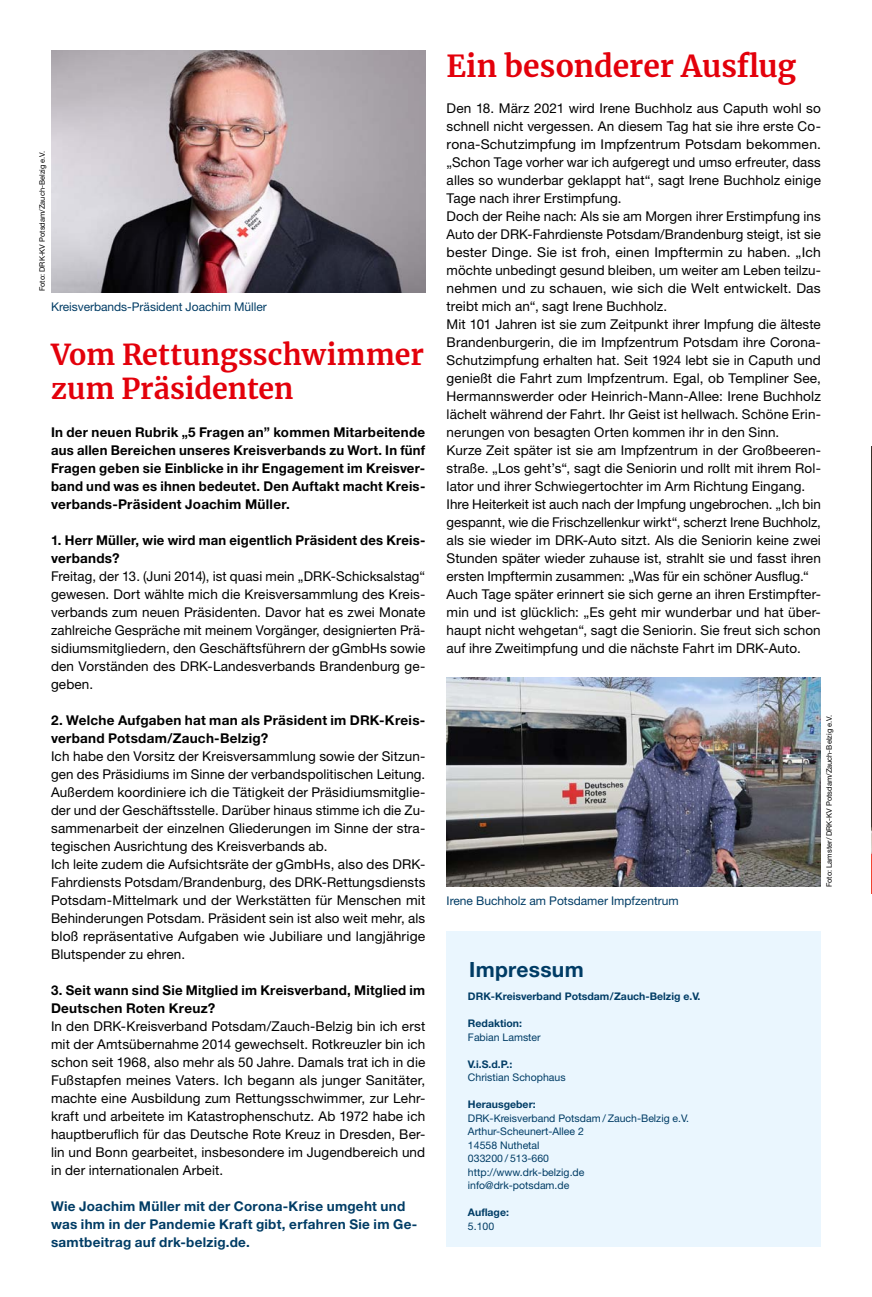
<style>
.page{position:relative;width:872px;height:1297px;background:#fff}
.page>*{position:absolute;margin:0;border:0;box-sizing:border-box;transform-origin:0 0}
.MGB_Headline_23{font:700 30px "Merriweather";color:#e3000b}
.MGB_Headline_23-2{font:700 28.5px/34.2px "Merriweather";color:#e3000b}
.MGB_Impressum_Über{font:700 21px "Helvetica Neue LT Pro";letter-spacing:.015em;color:#003c65}
.MGB_Copy{font:13.5px/18px "Helvetica Neue LT Pro";letter-spacing:.01em;color:#000;text-align:justify}
.MGB_Copy_bold{font:700 13.5px/18px "Helvetica Neue LT Pro";letter-spacing:.02em;color:#000}
.MGB_Info{font:700 13.5px/18px "Helvetica Neue LT Pro";letter-spacing:.02em;color:#003c65}
.MGB_BU{font:12px "Helvetica Neue LT Pro";letter-spacing:-.005em;color:#003c65}
.MGB_Impressum{font:10.5px/13.5px "Helvetica Neue LT Pro";color:#003c65}
.MGB_Impressum-2{font:700 10.5px "Helvetica Neue LT Pro";color:#003c65}
.MGB_Fotocredits{font:7.5px "Helvetica Neue LT Pro";color:#000}
.s1{font-weight:700}
</style>
<div class="page">
<img style="left:871px;top:446px;width:1px;height:447px">
<div style="left:446px;top:931px;width:375px;height:316px;background:#eaf6fe"></div>
<img style="left:51px;top:51px;width:374px;height:242px">
<img style="left:446px;top:677px;width:375px;height:210px">
<p class="MGB_Fotocredits" style="left:38px;top:291px;width:142px;rotate:-90deg">Foto: DRK-KV Potsdam/Zauch-Belzig e.V.</p>
<p class="MGB_BU" style="left:51px;top:299px;width:217px">Kreisverbands-Präsident Joachim Müller</p>
<p class="MGB_Headline_23-2" style="left:51px;top:336px;width:374px">Vom Rettungsschwimmer zum Präsidenten</p>
<p class="MGB_Copy_bold" style="left:51px;top:422px;width:376px;text-align:justify">In der neuen Rubrik „5 Fragen an” kommen Mitarbeitende aus allen Bereichen unseres Kreisverbands zu Wort. In fünf Fragen geben sie Einblicke in ihr Engagement im Kreisver&shy;band und was es ihnen bedeutet. Den Auftakt macht Kreis&shy;verbands-Präsident Joachim Müller.</p>
<p class="MGB_Copy_bold" style="left:51px;top:530px;width:376px">1. Herr Müller, wie wird man eigentlich Präsident des Kreis&shy;verbands?</p>
<p class="MGB_Copy" style="left:51px;top:566px;width:376px">Freitag, der 13. (Juni 2014), ist quasi mein „DRK-Schicksalstag“ gewesen. Dort wählte mich die Kreisversammlung des Kreis&shy;verbands zum neuen Präsidenten. Davor hat es zwei Monate zahlreiche Gespräche mit meinem Vorgänger, designierten Prä&shy;sidiumsmitgliedern, den Geschäftsführern der gGmbHs sowie den Vorständen des DRK-Landesverbands Brandenburg ge&shy;geben.</p>
<p class="MGB_Copy_bold" style="left:51px;top:710px;width:376px">2. Welche Aufgaben hat man als Präsident im DRK-Kreis&shy;verband Potsdam/Zauch-Belzig?</p>
<p class="MGB_Copy" style="left:51px;top:746px;width:376px">Ich habe den Vorsitz der Kreisversammlung sowie der Sitzun&shy;gen des Präsidiums im Sinne der verbandspolitischen Leitung.<br>Außerdem koordiniere ich die Tätigkeit der Präsidiumsmitglie&shy;der und der Geschäftsstelle. Darüber hinaus stimme ich die Zu&shy;sammenarbeit der einzelnen Gliederungen im Sinne der stra&shy;tegischen Ausrichtung des Kreisverbands ab.</p>
<p class="MGB_Copy" style="left:51px;top:854px;width:376px">Ich leite zudem die Aufsichtsräte der gGmbHs, also des DRK-Fahrdiensts Potsdam/Brandenburg, des DRK-Rettungsdiensts Potsdam-Mittelmark und der Werkstätten für Menschen mit Behinderungen Potsdam. Präsident sein ist also weit mehr, als bloß repräsentative Aufgaben wie Jubiliare und langjährige Blutspender zu ehren.</p>
<p class="MGB_Copy_bold" style="left:51px;top:980px;width:376px">3. Seit wann sind Sie Mitglied im Kreisverband, Mitglied im<br>Deutschen Roten Kreuz?</p>
<p class="MGB_Copy" style="left:51px;top:1016px;width:376px">In den DRK-Kreisverband Potsdam/Zauch-Belzig bin ich erst mit der Amtsübernahme 2014 gewechselt. Rotkreuzler bin ich schon seit 1968, also mehr als 50 Jahre. Damals trat ich in die Fußstapfen meines Vaters. Ich begann als junger Sanitäter, machte eine Ausbildung zum Rettungsschwimmer, zur Lehr&shy;kraft und arbeitete im Katastrophenschutz. Ab 1972 habe ich hauptberuflich für das Deutsche Rote Kreuz in Dresden, Ber&shy;lin und Bonn gearbeitet, insbesondere im Jugendbereich und in der internationalen Arbeit.</p>
<p class="MGB_Info" style="left:51px;top:1196px;width:368px">Wie Joachim Müller mit der Corona-Krise umgeht und was ihm in der Pandemie Kraft gibt, erfahren Sie im Ge&shy;samtbeitrag auf drk-belzig.de.</p>
<p class="MGB_Headline_23" style="left:446px;top:45px;width:351px">Ein besonderer Ausflug</p>
<p class="MGB_Copy" style="left:446px;top:98px;width:376px">Den 18. März 2021 wird Irene Buchholz aus Caputh wohl so schnell nicht vergessen. An diesem Tag hat sie ihre erste Co&shy;rona-Schutzimpfung im Impfzentrum Potsdam bekommen. „Schon Tage vorher war ich aufgeregt und umso erfreuter, dass alles so wunderbar geklappt hat“, sagt Irene Buchholz einige Tage nach ihrer Erstimpfung.</p>
<p class="MGB_Copy" style="left:446px;top:206px;width:376px">Doch der Reihe nach: Als sie am Morgen ihrer Erstimpfung ins Auto der DRK-Fahrdienste Potsdam/Brandenburg steigt, ist sie bester Dinge. Sie ist froh, einen Impftermin zu haben. „Ich möchte unbedingt gesund bleiben, um weiter am Leben teilzu&shy;nehmen und zu schauen, wie sich die Welt entwickelt. Das treibt mich an“, sagt Irene Buchholz.</p>
<p class="MGB_Copy" style="left:446px;top:314px;width:376px">Mit 101 Jahren ist sie zum Zeitpunkt ihrer Impfung die älteste Brandenburgerin, die im Impfzentrum Potsdam ihre Corona-Schutzimpfung erhalten hat. Seit 1924 lebt sie in Caputh und genießt die Fahrt zum Impfzentrum. Egal, ob Templiner See, Hermannswerder oder Heinrich-Mann-Allee: Irene Buchholz lächelt während der Fahrt. Ihr Geist ist hellwach. Schöne Erin&shy;nerungen von besagten Orten kommen ihr in den Sinn.</p>
<p class="MGB_Copy" style="left:446px;top:440px;width:376px">Kurze Zeit später ist sie am Impfzentrum in der Großbeeren&shy;straße. „Los geht’s“, sagt die Seniorin und rollt mit ihrem Rol&shy;lator und ihrer Schwiegertochter im Arm Richtung Eingang.</p>
<p class="MGB_Copy" style="left:446px;top:494px;width:376px">Ihre Heiterkeit ist auch nach der Impfung ungebrochen. „Ich bin gespannt, wie die Frischzellenkur wirkt“, scherzt Irene Buchholz, als sie wieder im DRK-Auto sitzt. Als die Seniorin keine zwei Stunden später wieder zuhause ist, strahlt sie und fasst ihren ersten Impftermin zusammen: „Was für ein schöner Ausflug.“</p>
<p class="MGB_Copy" style="left:446px;top:584px;width:376px">Auch Tage später erinnert sie sich gerne an ihren Erstimpfter&shy;min und ist glücklich: „Es geht mir wunderbar und hat über&shy;haupt nicht wehgetan“, sagt die Seniorin. Sie freut sich schon auf ihre Zweitimpfung und die nächste Fahrt im DRK-Auto.</p>
<p class="MGB_BU" style="left:446px;top:893px;width:234px">Irene Buchholz am Potsdamer Impfzentrum</p>
<p class="MGB_Impressum_Über" style="left:469px;top:956px;width:116px">Impressum</p>
<p class="MGB_Impressum-2" style="left:468px;top:990px;width:234px">DRK-Kreisverband Potsdam/Zauch-Belzig e.V.</p>
<p class="MGB_Impressum" style="left:468px;top:1016px;width:74px"><span class="s1">Redaktion:<br></span>Fabian Lamster</p>
<p class="MGB_Impressum-2" style="left:468px;top:1057px;width:46px">V.i.S.d.P.:</p>
<p class="MGB_Impressum" style="left:468px;top:1070px;width:99px">Christian Schophaus</p>
<p class="MGB_Impressum-2" style="left:468px;top:1098px;width:69px">Herausgeber:</p>
<p class="MGB_Impressum" style="left:468px;top:1111px;width:223px">DRK-Kreisverband Potsdam / Zauch-Belzig e.V.</p>
<p class="MGB_Impressum" style="left:468px;top:1124px;width:117px">Arthur-Scheunert-Allee 2</p>
<p class="MGB_Impressum" style="left:468px;top:1138px;width:73px">14558 Nuthetal</p>
<p class="MGB_Impressum" style="left:468px;top:1151px;width:83px">033200 / 513-660</p>
<p class="MGB_Impressum" style="left:468px;top:1165px;width:118px">http://www.drk-belzig.de</p>
<p class="MGB_Impressum" style="left:468px;top:1178px;width:103px">info@drk-potsdam.de</p>
<p class="MGB_Impressum-2" style="left:468px;top:1206px;width:43px">Auflage:</p>
<p class="MGB_Impressum" style="left:468px;top:1219px;width:28px">5.100</p>
<p class="MGB_Fotocredits" style="left:824px;top:887px;width:173px;rotate:-90deg">Foto: Lamster/DRK-KV Potsdam/Zauch-Belzig e.V.</p>
</div>
